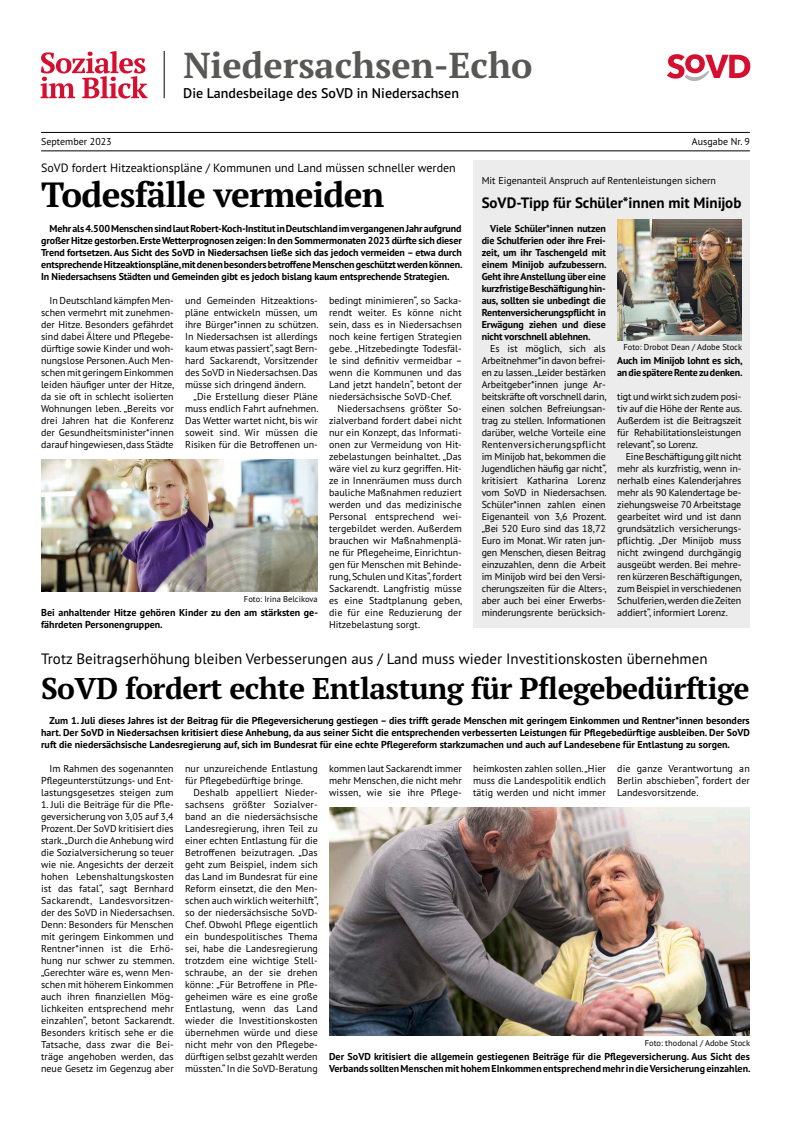
<style>
.page{position:relative;width:791px;height:1134px;background:#fff}
.page>*{position:absolute;margin:0;border:0;box-sizing:border-box;transform-origin:0 0}
.t1{font:700 36px "PT Serif Pro";color:#575756}
.t2{font:700 35px "PT Serif Pro";letter-spacing:-.025em;color:#000}
.t3{font:700 30px "PT Serif Pro";letter-spacing:-.02em;color:#000}
.t4{font:15px "PT Sans Pro";color:#000}
.t5{font:700 15px "PT Sans Pro";color:#000}
.t6{font:600 14px "PT Sans Pro";color:#000}
.t7{font:12px "PT Sans Pro";color:#000}
.t8{font:10px/12px "PT Sans Pro";color:#000;text-align:justify}
.t9{font:700 10px/12px "PT Sans Pro";color:#000;text-align:justify}
.t10{font:8.5px "PT Sans Pro";color:#000}
</style>
<div class="page">
<img style="left:329px;top:808px;width:421px;height:228px">
<img style="left:41px;top:460px;width:277px;height:132px">
<div style="left:473px;top:160px;width:277px;height:468px;background:#ececec"></div>
<img style="left:617px;top:220px;width:125px;height:120px">
<hr style="left:164px;top:51px;width:1px;height:47px;background:#000">
<hr style="left:41px;top:132px;width:709px;height:1px;background:#000">
<hr style="left:41px;top:151px;width:709px;height:1px;background:#000">
<svg style="left:41px;top:51px;width:107px;height:48px"></svg>
<svg style="left:667px;top:54px;width:83px;height:27px"></svg>
<h1 class="t1" style="left:183px;top:41px;width:351px">Niedersachsen-Echo</h1>
<h3 class="t6" style="left:183px;top:84px;width:277px">Die Landesbeilage des SoVD in Niedersachsen</h3>
<p class="t8" style="left:41px;top:135px;width:72px">September 2023</p>
<p class="t8" style="left:692px;top:135px;width:59px">Ausgabe Nr. 9</p>
<p class="t7" style="left:41px;top:160px;width:416px">SoVD fordert Hitzeaktionspläne / Kommunen und Land müssen schneller werden</p>
<h2 class="t2" style="left:41px;top:171px;width:345px">Todesfälle vermeiden</h2>
<p class="t9" style="left:41px;top:222px;width:423px;text-indent:8px">Mehr als 4.500 Menschen sind laut Robert-Koch-Institut in Deutschland im vergangenen Jahr aufgrund großer Hitze gestorben. Erste Wetterprognosen zeigen: In den Sommermonaten 2023 dürfte sich dieser Trend fortsetzen. Aus Sicht des SoVD in Niedersachsen ließe sich das jedoch vermeiden – etwa durch entsprechende Hitzeaktionspläne, mit denen besonders betroffene Menschen geschützt werden können.<br>In Niedersachsens Städten und Gemeinden gibt es jedoch bislang kaum entsprechende Strategien.</p>
<p class="t8" style="left:41px;top:294px;width:135px;text-indent:8px">In Deutschland kämpfen Men&shy;schen vermehrt mit zunehmen&shy;der Hitze. Besonders gefährdet sind dabei Ältere und Pflegebe&shy;dürftige sowie Kinder und woh&shy;nungslose Personen. Auch Men&shy;schen mit geringem Einkommen leiden häufiger unter der Hitze, da sie oft in schlecht isolierten Wohnungen leben. „Bereits vor drei Jahren hat die Konferenz der Gesundheitsminister*innen darauf hingewiesen, dass Städte</p>
<p class="t8" style="left:185px;top:294px;width:135px">und Gemeinden Hitzeaktions&shy;pläne entwickeln müssen, um ihre Bürger*innen zu schützen.<br>In Niedersachsen ist allerdings kaum etwas passiert“, sagt Bern&shy;hard Sackarendt, Vorsitzender des SoVD in Niedersachsen. Das müsse sich dringend ändern.</p>
<p class="t8" style="left:329px;top:294px;width:135px">bedingt minimieren“, so Sacka&shy;rendt weiter. Es könne nicht sein, dass es in Niedersachsen noch keine fertigen Strategien gebe. „Hitzebedingte Todesfäl&shy;le sind definitiv vermeidbar – wenn die Kommunen und das Land jetzt handeln“, betont der niedersächsische SoVD-Chef.</p>
<p class="t8" style="left:329px;top:402px;width:135px;text-indent:8px">Niedersachsens größter So&shy;zialverband fordert dabei nicht nur ein Konzept, das Informati&shy;onen zur Vermeidung von Hit&shy;zebelastungen beinhaltet. „Das wäre viel zu kurz gegriffen. Hit&shy;ze in Innenräumen muss durch bauliche Maßnahmen reduziert werden und das medizinische Personal entsprechend wei&shy;tergebildet werden. Außerdem brauchen wir Maßnahmenplä&shy;ne für Pflegeheime, Einrichtun&shy;gen für Menschen mit Behinde&shy;rung, Schulen und Kitas“, fordert Sackarendt. Langfristig müsse es eine Stadtplanung geben, die für eine Reduzierung der Hitzebelastung sorgt.</p>
<p class="t8" style="left:185px;top:390px;width:135px;text-indent:8px">„Die Erstellung dieser Pläne muss endlich Fahrt aufnehmen.<br>Das Wetter wartet nicht, bis wir soweit sind. Wir müssen die Risiken für die Betroffenen un-</p>
<p class="t10" style="left:244px;top:593px;width:75px">Foto: Irina Belcikova</p>
<p class="t9" style="left:41px;top:606px;width:277px">Bei anhaltender Hitze gehören Kinder zu den am stärksten ge&shy;fährdeten Personengruppen.</p>
<p class="t8" style="left:482px;top:174px;width:236px">Mit Eigenanteil Anspruch auf Rentenleistungen sichern</p>
<h3 class="t5" style="left:482px;top:193px;width:261px">SoVD-Tipp für Schüler*innen mit Minijob</h3>
<p class="t9" style="left:482px;top:222px;width:126px;text-indent:8px">Viele Schüler*innen nutzen die Schulferien oder ihre Frei&shy;zeit, um ihr Taschengeld mit einem Minijob aufzubessern.<br>Geht ihre Anstellung über eine kurzfristige Beschäftigung hin&shy;aus, sollten sie unbedingt die Rentenversicherungspflicht in Erwägung ziehen und diese nicht vorschnell ablehnen.</p>
<p class="t8" style="left:482px;top:342px;width:126px;text-indent:8px">Es ist möglich, sich als Arbeitnehmer*in davon befrei&shy;en zu lassen. „Leider bestärken Arbeitgeber*innen junge Ar&shy;beitskräfte oft vorschnell darin, einen solchen Befreiungsan&shy;trag zu stellen. Informationen darüber, welche Vorteile eine Rentenversicherungspflicht im Minijob hat, bekommen die Jugendlichen häufig gar nicht“, kritisiert Katharina Lorenz vom SoVD in Niedersachsen.<br>Schüler*innen zahlen einen Eigenanteil von 3,6 Prozent. „Bei 520 Euro sind das 18,72<br>Euro im Monat. Wir raten jun&shy;gen Menschen, diesen Beitrag einzuzahlen, denn die Arbeit im Minijob wird bei den Versi&shy;cherungszeiten für die Alters-, aber auch bei einer Erwerbs&shy;minderungsrente berücksich-</p>
<p class="t10" style="left:623px;top:341px;width:120px">Foto: Drobot Dean / Adobe Stock</p>
<p class="t9" style="left:617px;top:354px;width:127px">Auch im Minijob lohnt es sich, an die spätere Rente zu denken.</p>
<p class="t8" style="left:617px;top:390px;width:126px">tigt und wirkt sich zudem posi&shy;tiv auf die Höhe der Rente aus.<br>Außerdem ist die Beitragszeit für Rehabilitationsleistungen relevant“, so Lorenz.</p>
<p class="t8" style="left:617px;top:450px;width:126px;text-indent:8px">Eine Beschäftigung gilt nicht mehr als kurzfristig, wenn in&shy;nerhalb eines Kalenderjahres mehr als 90 Kalendertage be&shy;ziehungsweise 70 Arbeitstage gearbeitet wird und ist dann grundsätzlich versicherungs&shy;pflichtig. „Der Minijob muss nicht zwingend durchgängig ausgeübt werden. Bei mehre&shy;ren kürzeren Beschäftigungen, zum Beispiel in verschiedenen Schulferien, werden die Zeiten addiert“, informiert Lorenz.</p>
<h3 class="t4" style="left:41px;top:649px;width:668px">Trotz Beitragserhöhung bleiben Verbesserungen aus / Land muss wieder Investitionskosten übernehmen</h3>
<h3 class="t3" style="left:41px;top:669px;width:710px">SoVD fordert echte Entlastung für Pflegebedürftige</h3>
<p class="t9" style="left:41px;top:714px;width:710px;text-indent:8px">Zum 1. Juli dieses Jahres ist der Beitrag für die Pflegeversicherung gestiegen – dies trifft gerade Menschen mit geringem Einkommen und Rentner*innen besonders hart. Der SoVD in Niedersachsen kritisiert diese Anhebung, da aus seiner Sicht die entsprechenden verbesserten Leistungen für Pflegebedürftige ausbleiben. Der SoVD ruft die niedersächsische Landesregierung auf, sich im Bundesrat für eine echte Pflegereform starkzumachen und auch auf Landesebene für Entlastung zu sorgen.</p>
<p class="t8" style="left:41px;top:762px;width:134px;text-indent:9px">Im Rahmen des sogenannten Pflegeunterstützungs- und Ent&shy;lastungsgesetzes steigen zum</p>
<p class="t8" style="left:41px;top:798px;width:135px">1. Juli die Beiträge für die Pfle&shy;geversicherung von 3,05 auf 3,4<br>Prozent. Der SoVD kritisiert dies stark.„Durch die Anhebung wird die Sozialversicherung so teuer wie nie. Angesichts der derzeit hohen Lebenshaltungskosten ist das fatal“, sagt Bernhard Sackarendt, Landesvorsitzen&shy;der des SoVD in Niedersachsen.<br>Denn: Besonders für Menschen mit geringem Einkommen und Rentner*innen ist die Erhö&shy;hung nur schwer zu stemmen. „Gerechter wäre es, wenn Men&shy;schen mit höherem Einkommen auch ihren finanziellen Mög&shy;lichkeiten entsprechend mehr einzahlen“, betont Sackarendt.<br>Besonders kritisch sehe er die Tatsache, dass zwar die Bei&shy;träge angehoben werden, das neue Gesetz im Gegenzug aber</p>
<p class="t8" style="left:185px;top:762px;width:134px">nur unzureichende Entlastung für Pflegebedürftige bringe.</p>
<p class="t8" style="left:185px;top:786px;width:135px;text-indent:8px">Deshalb appelliert Nieder&shy;sachsens größter Sozialver&shy;band an die niedersächsische Landesregierung, ihren Teil zu einer echten Entlastung für die Betroffenen beizutragen. „Das geht zum Beispiel, indem sich das Land im Bundesrat für eine Reform einsetzt, die den Men&shy;schen auch wirklich weiterhilft“, so der niedersächsische SoVD-Chef. Obwohl Pflege eigentlich ein bundespolitisches Thema sei, habe die Landesregierung trotzdem eine wichtige Stell&shy;schraube, an der sie drehen könne: „Für Betroffene in Pfle&shy;geheimen wäre es eine große Entlastung, wenn das Land wieder die Investitionskosten übernehmen würde und diese nicht mehr von den Pflegebe&shy;dürftigen selbst gezahlt werden müssten.“ In die SoVD-Beratung</p>
<p class="t8" style="left:329px;top:762px;width:134px">kommen laut Sackarendt immer mehr Menschen, die nicht mehr wissen, wie sie ihre Pflege-</p>
<p class="t8" style="left:473px;top:762px;width:134px">heimkosten zahlen sollen. „Hier muss die Landespolitik endlich tätig werden und nicht immer</p>
<p class="t8" style="left:617px;top:762px;width:134px">die ganze Verantwortung an Berlin abschieben“, fordert der Landesvorsitzende.</p>
<p class="t10" style="left:645px;top:1037px;width:107px">Foto: thodonal / Adobe Stock</p>
<p class="t9" style="left:329px;top:1050px;width:423px">Der SoVD kritisiert die allgemein gestiegenen Beiträge für die Pflegeversicherung. Aus Sicht des<br>Verbands sollten Menschen mit hohem EInkommen entsprechend mehr in die Versicherung einzahlen.</p>
</div>
